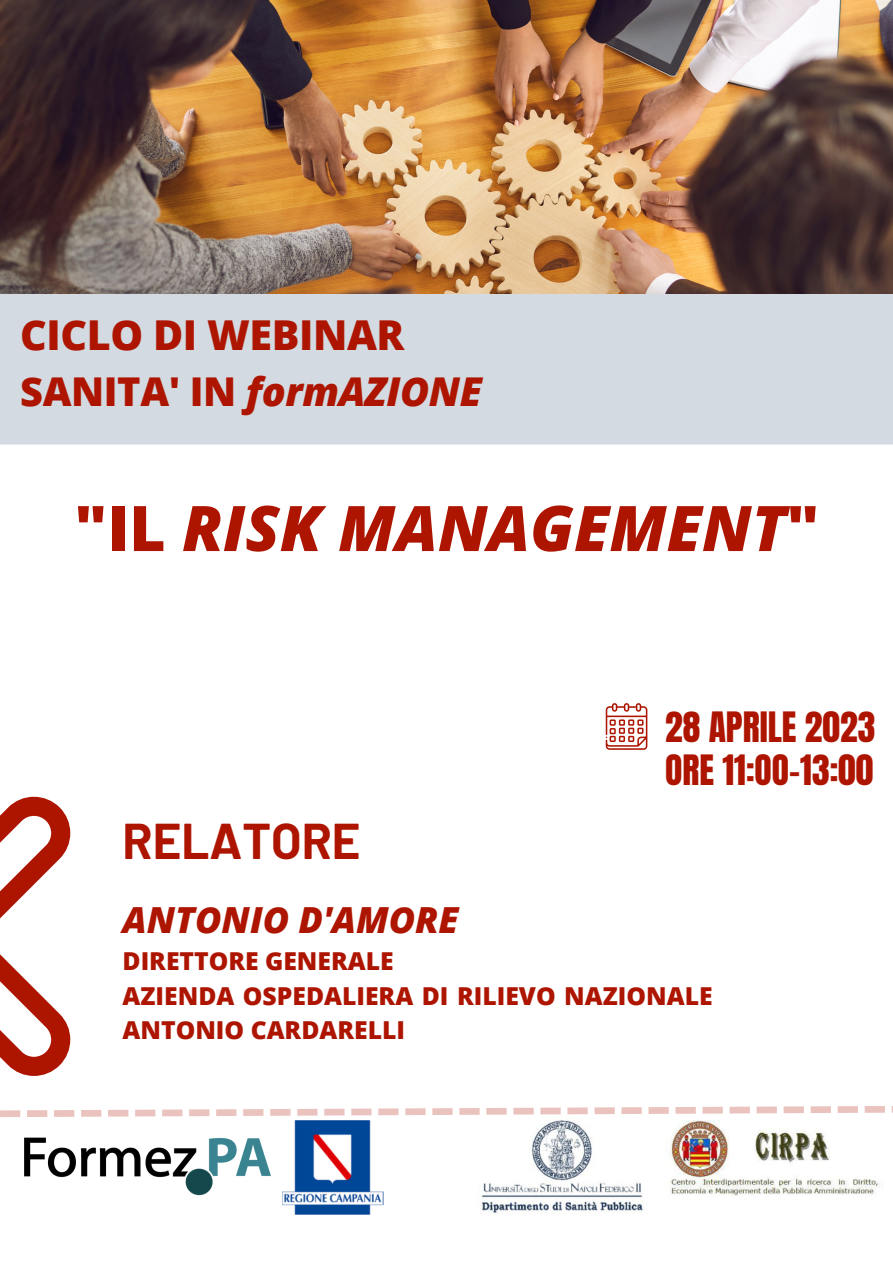
<style>
.page{position:relative;width:893px;height:1263px;background:#fff}
.page>*{position:absolute;margin:0;border:0;box-sizing:border-box;transform-origin:0 0}
.t1{font:italic 800 62.93px "Open Sans";color:#ad1500}
.t2{font:700 49.12px "Barlow";color:#ad1500}
.t3{font:800 41.17px "Open Sans";letter-spacing:-.01em;color:#ad1500}
.t4{font:italic 800 39.67px "Open Sans";letter-spacing:-.01em;color:#ad1500}
.t5{font:italic 800 35.92px "Open Sans";color:#ad1500}
.t6{font:35.55px/42.4px "Anton";color:#ad1500}
.t7{font:800 24.67px/34.3px "Open Sans";color:#ad1500}
.s1{font-style:normal}
</style>
<div class="page">
<img style="left:0;top:0;width:893px;height:294px">
<img style="left:24px;top:1137px;width:247px;height:59px">
<img style="left:283px;top:1120px;width:100px;height:95px">
<img style="left:481px;top:1120px;width:162px;height:93px">
<img style="left:670px;top:1120px;width:210px;height:77px">
<svg style="left:0;top:1106px;width:893px;height:11px"></svg>
<div style="left:0;top:294px;width:893px;height:150px;background:#d3dae1"></div>
<svg style="left:606px;top:703px;width:41px;height:47px"></svg>
<svg style="left:0;top:797px;width:70px;height:279px"></svg>
<h3 class="t3" style="left:20px;top:306px;width:386px">CICLO DI WEBINAR</h3>
<h3 class="t4" style="left:20px;top:364px;width:463px"><span class="s1">SANITA' IN</span> formAZIONE</h3>
<h1 class="t1" style="left:74px;top:484px;width:746px"><span class="s1">"IL</span> RISK MANAGEMENT<span class="s1">"</span></h1>
<h2 class="t2" style="left:123px;top:810px;width:239px">RELATORE</h2>
<h3 class="t6" style="left:665px;top:707px;width:211px">28 APRILE 2023<br>ORE 11:OO-13:00</h3>
<h3 class="t5" style="left:123px;top:894px;width:338px">ANTONIO D'AMORE</h3>
<p class="t7" style="left:123px;top:944px;width:591px">DIRETTORE GENERALE<br>AZIENDA OSPEDALIERA DI RILIEVO NAZIONALE<br>ANTONIO CARDARELLI</p>
</div>
